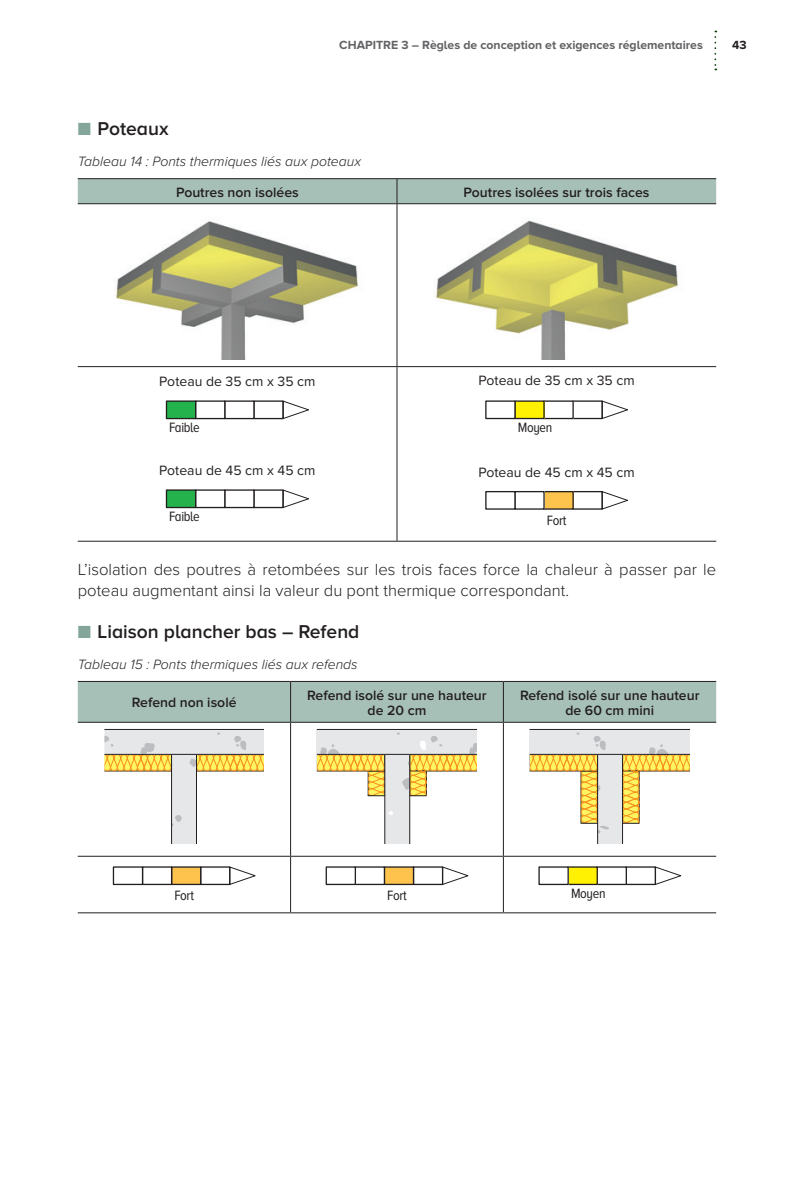
<style>
.page{position:relative;width:794px;height:1191px;background:#fff}
.page>*{position:absolute;margin:0;border:0;box-sizing:border-box;transform-origin:0 0}
.t1{font:600 19.25px "Proxima Nova A";color:#231f20}
._00-Texte_courant{font:300 16.62px/21px "Proxima Nova";color:#231f20}
._11-Titre_Tab{font:600 14px/15.8px "Proxima Nova";color:#231f20;text-align:center}
.t2{font:italic 300 14px "Proxima Nova";color:#231f20}
._12-Texte_Tab{font:14px "Proxima Nova";color:#231f20}
.t3{font:14px "Proxima Nova A Cond";letter-spacing:-.025em;color:#231f20}
.t4{font:700 12.25px "Proxima Nova A";color:#636366}
.t5{font:700 12.25px "Proxima Nova";color:#231f20}
.s1{color:#84a69a}
</style>
<div class="page">
<svg style="left:714px;top:31px;width:2px;height:39px"></svg>
<hr style="left:78px;top:178px;width:319px;height:1px;background:#231f20">
<hr style="left:397px;top:178px;width:319px;height:1px;background:#231f20">
<hr style="left:78px;top:366px;width:319px;height:1px;background:#231f20">
<hr style="left:397px;top:366px;width:319px;height:1px;background:#231f20">
<hr style="left:78px;top:541px;width:319px;height:1px;background:#231f20">
<hr style="left:397px;top:541px;width:319px;height:1px;background:#231f20">
<svg style="left:78px;top:179px;width:638px;height:25px;background:#a1b9b1"></svg>
<hr style="left:396px;top:204px;width:1px;height:162px;background:#231f20">
<hr style="left:396px;top:367px;width:1px;height:174px;background:#231f20">
<img style="left:116px;top:221px;width:242px;height:138px">
<img style="left:436px;top:220px;width:242px;height:139px">
<div style="left:253px;top:400px;width:31px;height:19px;border:1px solid #231f20"></div>
<div style="left:224px;top:400px;width:31px;height:19px;border:1px solid #231f20"></div>
<div style="left:195px;top:400px;width:30px;height:19px;border:1px solid #231f20"></div>
<div style="left:166px;top:401px;width:30px;height:17px;background:#23b24b"></div>
<div style="left:166px;top:400px;width:30px;height:19px;border:1px solid #231f20"></div>
<svg style="left:282px;top:400px;width:27px;height:20px"></svg>
<div style="left:253px;top:489px;width:31px;height:19px;border:1px solid #231f20"></div>
<div style="left:224px;top:489px;width:31px;height:19px;border:1px solid #231f20"></div>
<div style="left:195px;top:489px;width:30px;height:19px;border:1px solid #231f20"></div>
<div style="left:166px;top:490px;width:30px;height:17px;background:#23b24b"></div>
<div style="left:166px;top:489px;width:30px;height:19px;border:1px solid #231f20"></div>
<svg style="left:282px;top:489px;width:27px;height:19px"></svg>
<div style="left:572px;top:400px;width:31px;height:19px;border:1px solid #231f20"></div>
<div style="left:543px;top:400px;width:31px;height:19px;border:1px solid #231f20"></div>
<div style="left:515px;top:401px;width:29px;height:17px;background:#fff101"></div>
<div style="left:514px;top:400px;width:30px;height:19px;border:1px solid #231f20"></div>
<div style="left:485px;top:400px;width:30px;height:19px;border:1px solid #231f20"></div>
<svg style="left:601px;top:400px;width:27px;height:19px"></svg>
<div style="left:572px;top:491px;width:31px;height:19px;border:1px solid #231f20"></div>
<div style="left:544px;top:491px;width:29px;height:18px;background:#fec34d"></div>
<div style="left:543px;top:491px;width:31px;height:19px;border:1px solid #231f20"></div>
<div style="left:514px;top:491px;width:30px;height:19px;border:1px solid #231f20"></div>
<div style="left:485px;top:491px;width:30px;height:19px;border:1px solid #231f20"></div>
<svg style="left:601px;top:491px;width:27px;height:19px"></svg>
<div style="left:78px;top:682px;width:638px;height:40px;background:#a7c0b7"></div>
<hr style="left:78px;top:681px;width:212px;height:1px;background:#231f20">
<hr style="left:290px;top:681px;width:213px;height:1px;background:#231f20">
<hr style="left:503px;top:681px;width:213px;height:1px;background:#231f20">
<hr style="left:78px;top:722px;width:212px;height:1px;background:#231f20">
<hr style="left:290px;top:722px;width:213px;height:1px;background:#231f20">
<hr style="left:503px;top:722px;width:213px;height:1px;background:#231f20">
<hr style="left:78px;top:856px;width:212px;height:1px;background:#231f20">
<hr style="left:290px;top:856px;width:213px;height:1px;background:#231f20">
<hr style="left:503px;top:856px;width:213px;height:1px;background:#231f20">
<hr style="left:78px;top:912px;width:212px;height:1px;background:#231f20">
<hr style="left:290px;top:912px;width:213px;height:1px;background:#231f20">
<hr style="left:503px;top:912px;width:213px;height:1px;background:#231f20">
<hr style="left:290px;top:682px;width:1px;height:40px;background:#231f20">
<hr style="left:503px;top:682px;width:1px;height:40px;background:#231f20">
<hr style="left:290px;top:722px;width:1px;height:134px;background:#231f20">
<hr style="left:503px;top:722px;width:1px;height:134px;background:#231f20">
<hr style="left:290px;top:856px;width:1px;height:56px;background:#231f20">
<hr style="left:503px;top:856px;width:1px;height:56px;background:#231f20">
<svg style="left:104px;top:755px;width:67px;height:16px"></svg>
<svg style="left:197px;top:755px;width:67px;height:16px"></svg>
<div style="left:172px;top:754px;width:24px;height:95px;background:#e6e7e9"></div>
<div style="left:171px;top:754px;width:26px;height:95px;border:1px solid #231f20"></div>
<div style="left:151px;top:844px;width:68px;height:7px;background:#fff"></div>
<svg style="left:104px;top:729px;width:160px;height:26px;background:#d4d5d7"></svg>
<div style="left:385px;top:754px;width:25px;height:95px;background:#e6e7e9"></div>
<div style="left:363px;top:844px;width:68px;height:7px;background:#fff"></div>
<svg style="left:317px;top:729px;width:160px;height:26px;background:#dadbdd"></svg>
<svg style="left:317px;top:754px;width:68px;height:90px"></svg>
<svg style="left:409px;top:754px;width:68px;height:90px"></svg>
<div style="left:597px;top:754px;width:25px;height:95px;background:#e6e7e9"></div>
<div style="left:597px;top:754px;width:26px;height:96px;border:1px solid #231f20"></div>
<div style="left:575px;top:844px;width:68px;height:7px;background:#fff"></div>
<div style="left:528px;top:729px;width:163px;height:26px;background:#e6e7e9;border:1px solid #231f20"></div>
<div style="left:690px;top:727px;width:9px;height:53px;background:#fff"></div>
<div style="left:520px;top:727px;width:9px;height:55px;background:#fff"></div>
<svg style="left:529px;top:754px;width:68px;height:70px"></svg>
<svg style="left:622px;top:754px;width:68px;height:90px"></svg>
<div style="left:200px;top:866px;width:30px;height:19px;border:1px solid #231f20"></div>
<div style="left:172px;top:867px;width:29px;height:17px;background:#fec34d"></div>
<div style="left:171px;top:866px;width:30px;height:19px;border:1px solid #231f20"></div>
<div style="left:142px;top:866px;width:30px;height:19px;border:1px solid #231f20"></div>
<div style="left:113px;top:866px;width:30px;height:19px;border:1px solid #231f20"></div>
<svg style="left:229px;top:866px;width:27px;height:19px"></svg>
<div style="left:413px;top:866px;width:30px;height:19px;border:1px solid #231f20"></div>
<div style="left:384px;top:867px;width:29px;height:17px;background:#fec34d"></div>
<div style="left:384px;top:866px;width:30px;height:19px;border:1px solid #231f20"></div>
<div style="left:355px;top:866px;width:30px;height:19px;border:1px solid #231f20"></div>
<div style="left:326px;top:866px;width:30px;height:19px;border:1px solid #231f20"></div>
<svg style="left:441px;top:866px;width:28px;height:19px"></svg>
<div style="left:625px;top:866px;width:31px;height:19px;border:1px solid #231f20"></div>
<div style="left:596px;top:866px;width:31px;height:19px;border:1px solid #231f20"></div>
<div style="left:568px;top:867px;width:29px;height:17px;background:#fff101"></div>
<div style="left:567px;top:866px;width:31px;height:19px;border:1px solid #231f20"></div>
<div style="left:538px;top:866px;width:31px;height:19px;border:1px solid #231f20"></div>
<svg style="left:654px;top:866px;width:28px;height:19px"></svg>
<p class="t4" style="left:339px;top:38px;width:365px">CHAPITRE 3 – Règles de conception et exigences réglementaires</p>
<p class="t5" style="left:732px;top:38px;width:16px">43</p>
<p class="t1" style="left:78px;top:118px;width:92px"><span class="s1">■</span> Poteaux</p>
<p class="t2" style="left:78px;top:153px;width:285px">Tableau 14 : Ponts thermiques liés aux poteaux</p>
<p class="_11-Titre_Tab" style="left:176px;top:184px;width:124px">Poutres non isolées</p>
<p class="_11-Titre_Tab" style="left:463px;top:184px;width:187px">Poutres isolées sur trois faces</p>
<p class="_12-Texte_Tab" style="left:478px;top:372px;width:158px">Poteau de 35 cm x 35 cm</p>
<p class="t3" style="left:518px;top:420px;width:36px">Moyen</p>
<p class="_12-Texte_Tab" style="left:478px;top:464px;width:158px">Poteau de 45 cm x 45 cm</p>
<p class="t3" style="left:547px;top:512px;width:21px">Fort</p>
<p class="_00-Texte_courant" style="left:78px;top:559px;width:640px">L’isolation des poutres à retombées sur les trois faces force la chaleur à passer par le poteau augmentant ainsi la valeur du pont thermique correspondant.</p>
<p class="t1" style="left:78px;top:620px;width:283px"><span class="s1">■</span> Liaison plancher bas – Refend</p>
<p class="t2" style="left:78px;top:656px;width:281px">Tableau 15 : Ponts thermiques liés aux refends</p>
<p class="_11-Titre_Tab" style="left:132px;top:695px;width:106px">Refend non isolé</p>
<p class="_11-Titre_Tab" style="left:307px;top:687px;width:181px">Refend isolé sur une hauteur de 20 cm</p>
<p class="_11-Titre_Tab" style="left:520px;top:687px;width:181px">Refend isolé sur une hauteur de 60 cm mini</p>
<p class="_12-Texte_Tab" style="left:159px;top:373px;width:158px">Poteau de 35 cm x 35 cm</p>
<p class="t3" style="left:169px;top:420px;width:32px">Faible</p>
<p class="_12-Texte_Tab" style="left:159px;top:462px;width:158px">Poteau de 45 cm x 45 cm</p>
<p class="t3" style="left:169px;top:509px;width:32px">Faible</p>
<p class="t3" style="left:174px;top:887px;width:21px">Fort</p>
<p class="t3" style="left:387px;top:887px;width:21px">Fort</p>
<p class="t3" style="left:571px;top:886px;width:36px">Moyen</p>
</div>
